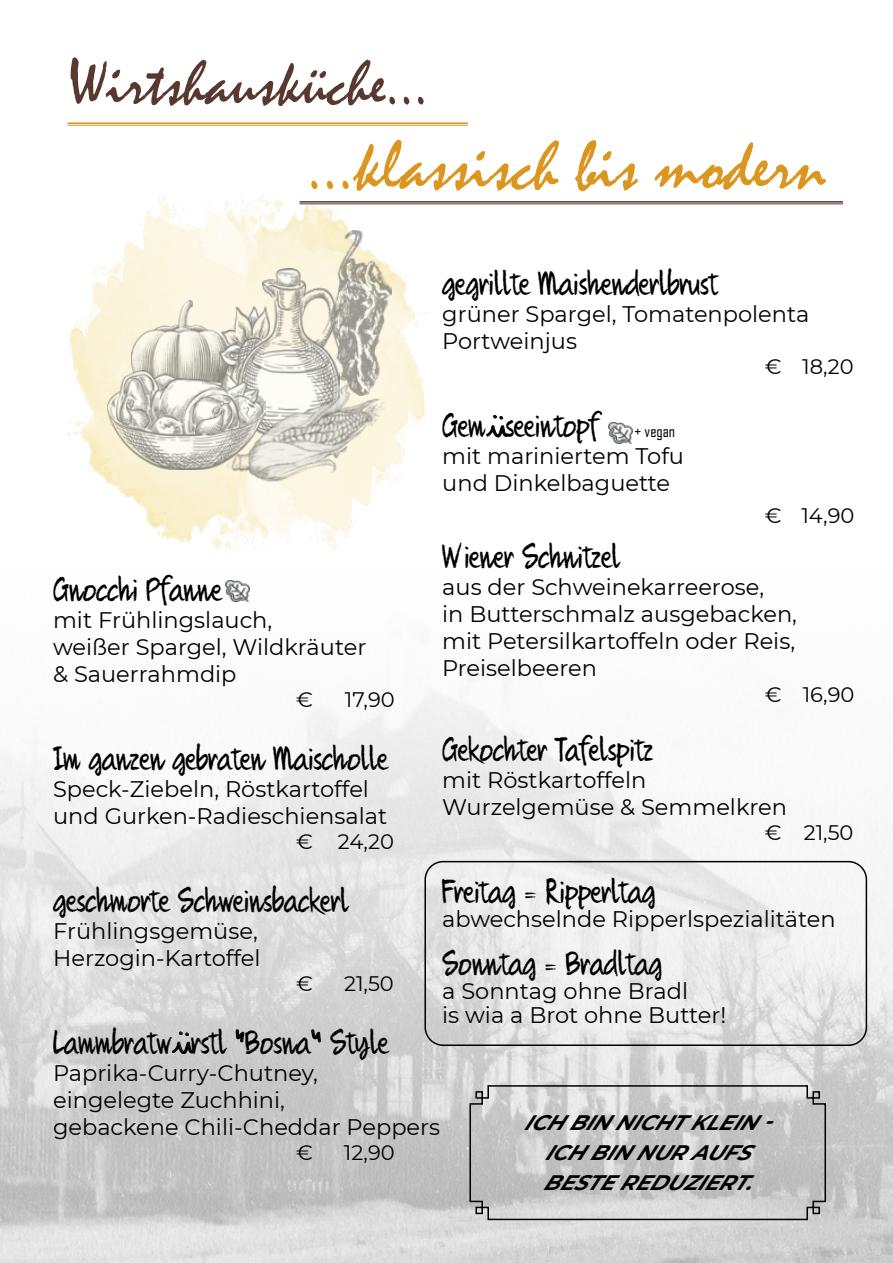
<style>
.page{position:relative;width:893px;height:1263px;background:#fff}
.page>*{position:absolute;margin:0;border:0;box-sizing:border-box;transform-origin:0 0}
.t1{font:70.5px "Mistral";color:#db961f}
.t2{font:64.5px "Mistral";color:#59392f}
.t3{font:30px "Quikhand";color:#000}
.t4{font:22.5px/27px "Montserrat";color:#000}
.t5{font:21px "Montserrat";color:#000}
.t6{font:italic 700 21px/30px "Montserrat";color:#000;text-align:center}
.t7{font:16.5px "Agency FB";color:#000}
.s1{font-family:"Pecita";font-size:34.5px}
</style>
<div class="page">
<img style="left:0;top:585px;width:893px;height:678px">
<hr style="left:300px;top:201px;width:543px;height:2px;background:#59392f">
<hr style="left:300px;top:204px;width:543px;height:1px;background:#59392f">
<hr style="left:68px;top:122px;width:400px;height:2px;background:#db961f">
<hr style="left:68px;top:125px;width:400px;height:1px;background:#db961f">
<img style="left:67px;top:194px;width:375px;height:357px">
<img style="left:330px;top:230px;width:61px;height:165px">
<img style="left:132px;top:301px;width:88px;height:70px">
<img style="left:220px;top:269px;width:119px;height:102px">
<img style="left:225px;top:349px;width:163px;height:174px">
<img style="left:107px;top:371px;width:158px;height:99px">
<img style="left:225px;top:580px;width:24px;height:22px">
<img style="left:608px;top:422px;width:24px;height:21px">
<svg style="left:469px;top:1084px;width:358px;height:137px;background:#c5c5c5"></svg>
<div style="left:424px;top:861px;width:443px;height:185px;border:2px solid #000;border-radius:18px"></div>
<h2 class="t2" style="left:68px;top:45px;width:362px">Wirtshausküche...</h2>
<h1 class="t1" style="left:307px;top:124px;width:520px">...klassisch bis modern</h1>
<h3 class="t3" style="left:442px;top:268px;width:277px">gegrillte Maishenderlbrust</h3>
<p class="t4" style="left:442px;top:300px;width:369px">grüner Spargel, Tomatenpolenta<br>Portweinjus</p>
<p class="t5" style="left:765px;top:352px;width:90px">€ 18,20</p>
<h3 class="t3" style="left:442px;top:410px;width:158px">Gem<span class="s1">ü</span>seeintopf</h3>
<p class="t7" style="left:635px;top:421px;width:42px">+ vegan</p>
<p class="t4" style="left:442px;top:442px;width:243px">mit mariniertem Tofu und Dinkelbaguette</p>
<p class="t5" style="left:765px;top:501px;width:91px">€ 14,90</p>
<h3 class="t3" style="left:442px;top:542px;width:179px">Wiener Schnitzel</h3>
<p class="t4" style="left:442px;top:573px;width:356px">aus der Schweinekarreerose,<br>in Butterschmalz ausgebacken, mit Petersilkartoffeln oder Reis,<br>Preiselbeeren</p>
<p class="t5" style="left:765px;top:680px;width:91px">€ 16,90</p>
<h3 class="t3" style="left:442px;top:734px;width:213px">Gekochter Tafelspitz</h3>
<p class="t4" style="left:442px;top:765px;width:346px">mit Röstkartoffeln<br>Wurzelgemüse &amp; Semmelkren</p>
<p class="t5" style="left:765px;top:818px;width:90px">€ 21,50</p>
<h3 class="t3" style="left:442px;top:876px;width:215px">Freitag = Ripperltag</h3>
<p class="t4" style="left:442px;top:904px;width:395px">abwechselnde Ripperlspezialitäten</p>
<h3 class="t3" style="left:442px;top:948px;width:221px">Sonntag = Bradltag</h3>
<p class="t4" style="left:442px;top:978px;width:286px;line-height:24px">a Sonntag ohne Bradl<br>is wia a Brot ohne Butter!</p>
<h3 class="t3" style="left:53px;top:574px;width:170px">Gnocchi Pfanne</h3>
<p class="t4" style="left:53px;top:605px;width:315px">mit Frühlingslauch,<br>weißer Spargel, Wildkräuter &amp; Sauerrahmdip</p>
<p class="t5" style="left:296px;top:685px;width:18px">€</p>
<p class="t5" style="left:345px;top:685px;width:51px">17,90</p>
<h3 class="t3" style="left:53px;top:743px;width:336px">Im ganzen gebraten Maischolle</h3>
<p class="t4" style="left:53px;top:774px;width:336px">Speck-Ziebeln, Röstkartoffel und Gurken-Radieschiensalat</p>
<p class="t5" style="left:296px;top:827px;width:99px">€ 24,20</p>
<h3 class="t3" style="left:53px;top:885px;width:297px">geschmorte Schweinsbackerl</h3>
<p class="t4" style="left:53px;top:916px;width:209px">Frühlingsgemüse,<br>Herzogin-Kartoffel</p>
<p class="t5" style="left:296px;top:969px;width:18px">€</p>
<p class="t5" style="left:344px;top:969px;width:51px">21,50</p>
<h3 class="t3" style="left:53px;top:1027px;width:337px">Lammbratw<span class="s1">ü</span>rstl <span class="s1">"</span>Bosna<span class="s1">“</span> Style</h3>
<p class="t4" style="left:53px;top:1058px;width:388px">Paprika-Curry-Chutney, eingelegte Zuchhini,<br>gebackene Chili-Cheddar Peppers</p>
<p class="t5" style="left:296px;top:1138px;width:18px">€</p>
<p class="t5" style="left:344px;top:1138px;width:52px">12,90</p>
<p class="t6" style="left:524px;top:1106px;width:261px">ICHBINNICHTKLEIN-<br>ICHBINNURAUFS<br>BESTEREDUZIERT.</p>
</div>
